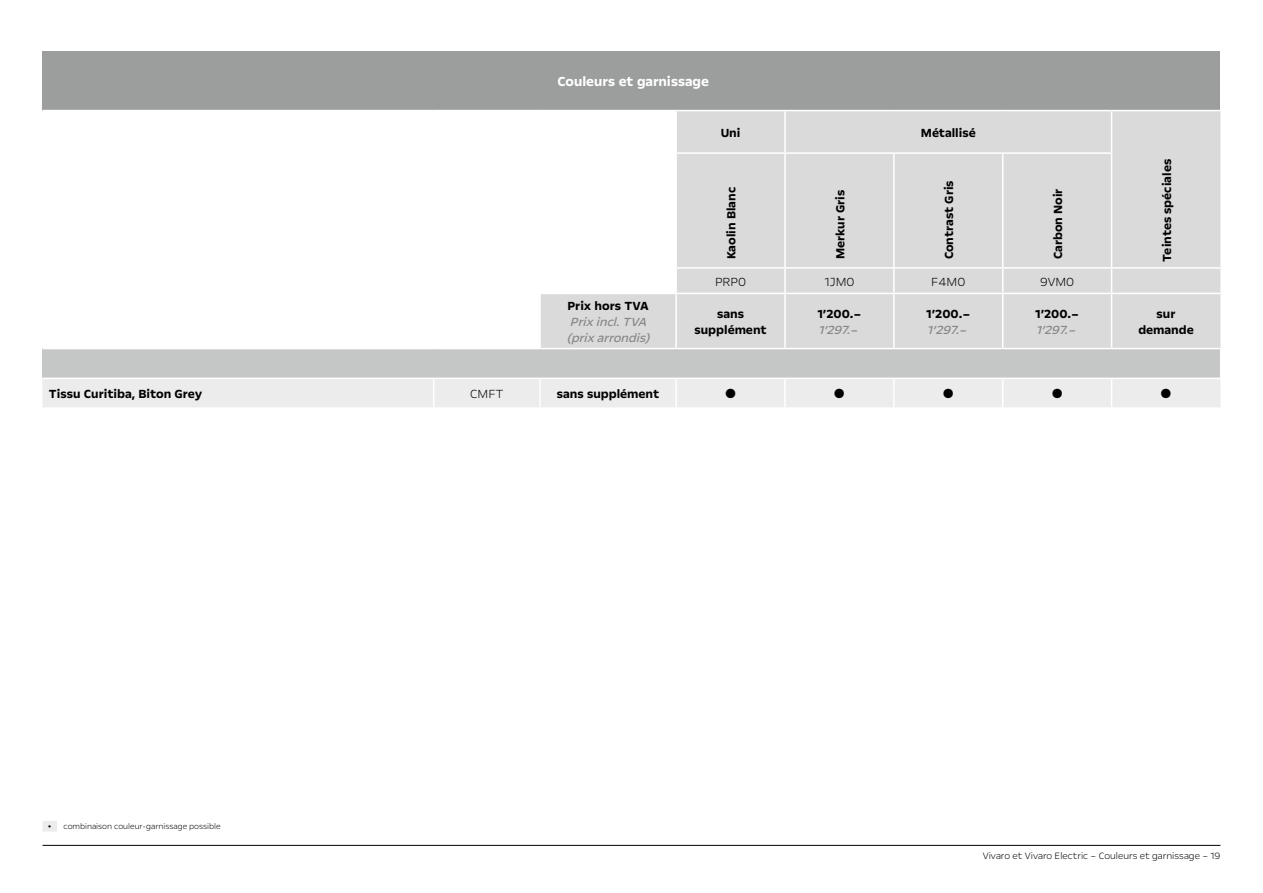
<style>
.page{position:relative;width:1263px;height:893px;background:#fff}
.page>*{position:absolute;margin:0;border:0;box-sizing:border-box;transform-origin:0 0}
.copy_10_12_pt_bold_centred_white{font:700 15px "Opel Next";color:#fff}
.Bullet_10_10_pt_European_Pi_Std{font:15px "European Pi Std 1";color:#000}
.copy_9_10_pt_light_left_black{font:700 13.5px "Opel Next";color:#000}
.copy_9_10_pt_bold_centred_black{font:700 13.5px/15px "Opel Next";color:#000;text-align:center}
.copy_9_pt_reg_centred_grau_60__italic{font:italic 13.5px "Opel Next";color:#878786}
.copy_9_10_pt_light_centred_black{font:700 13.5px "Opel Next";color:#000}
.Ausgangspreis{font:700 13.5px "Opel Next";color:#000}
.Ausgangspreis_mit_MwSt_italic{font:italic 13.5px "Opel Next";color:#878786}
.copy_9_10_pt_light_centred_black-2{font:300 13.5px "Opel Next";color:#000}
.Kapitel_7_9_pt_light_left_100__black{font:300 10.5px "Opel Next";color:#000}
.copy_6_8_pt_light_left_black{font:300 9px "Opel Next";color:#000}
.s1{font-weight:700}
</style>
<div class="page">
<hr style="left:43px;top:845px;width:1177px;height:1px;background:#000">
<div style="left:43px;top:51px;width:1177px;height:60px;background:#9c9d9d"></div>
<svg style="left:541px;top:111px;width:679px;height:237px;fill:#dadada"></svg>
<div style="left:43px;top:349px;width:1177px;height:29px;background:#c5c6c6"></div>
<hr style="left:43px;top:110px;width:391px;height:1px;background:#fff">
<hr style="left:434px;top:110px;width:106px;height:1px;background:#fff">
<hr style="left:540px;top:110px;width:136px;height:1px;background:#fff">
<hr style="left:676px;top:110px;width:109px;height:1px;background:#fff">
<hr style="left:675px;top:111px;width:2px;height:41px;background:#fff">
<hr style="left:1111px;top:110px;width:109px;height:1px;background:#fff">
<hr style="left:540px;top:152px;width:136px;height:2px;background:#fff">
<hr style="left:676px;top:152px;width:109px;height:2px;background:#fff">
<hr style="left:675px;top:154px;width:2px;height:113px;background:#fff">
<hr style="left:784px;top:154px;width:2px;height:113px;background:#fff">
<hr style="left:893px;top:154px;width:2px;height:113px;background:#fff">
<hr style="left:540px;top:267px;width:136px;height:2px;background:#fff">
<hr style="left:676px;top:267px;width:109px;height:2px;background:#fff">
<hr style="left:675px;top:269px;width:2px;height:24px;background:#fff">
<hr style="left:785px;top:267px;width:109px;height:2px;background:#fff">
<hr style="left:784px;top:269px;width:2px;height:24px;background:#fff">
<hr style="left:894px;top:267px;width:109px;height:2px;background:#fff">
<hr style="left:893px;top:269px;width:2px;height:24px;background:#fff">
<hr style="left:1003px;top:267px;width:108px;height:2px;background:#fff">
<hr style="left:1111px;top:267px;width:109px;height:2px;background:#fff">
<hr style="left:540px;top:293px;width:136px;height:1px;background:#fff">
<hr style="left:676px;top:293px;width:109px;height:1px;background:#fff">
<hr style="left:675px;top:294px;width:2px;height:54px;background:#fff">
<hr style="left:785px;top:293px;width:109px;height:1px;background:#fff">
<hr style="left:784px;top:294px;width:2px;height:54px;background:#fff">
<hr style="left:894px;top:293px;width:109px;height:1px;background:#fff">
<hr style="left:893px;top:294px;width:2px;height:54px;background:#fff">
<hr style="left:1002px;top:294px;width:1px;height:54px;background:#fff">
<hr style="left:1003px;top:293px;width:108px;height:1px;background:#fff">
<hr style="left:1111px;top:293px;width:109px;height:1px;background:#fff">
<hr style="left:785px;top:110px;width:109px;height:1px;background:#fff">
<hr style="left:784px;top:111px;width:2px;height:41px;background:#fff">
<hr style="left:894px;top:110px;width:109px;height:1px;background:#fff">
<hr style="left:1003px;top:110px;width:108px;height:1px;background:#fff">
<hr style="left:1111px;top:111px;width:1px;height:41px;background:#fff">
<hr style="left:785px;top:152px;width:109px;height:2px;background:#fff">
<hr style="left:894px;top:152px;width:109px;height:2px;background:#fff">
<hr style="left:1003px;top:152px;width:109px;height:2px;background:#fff">
<hr style="left:1002px;top:154px;width:1px;height:113px;background:#fff">
<hr style="left:1111px;top:154px;width:1px;height:113px;background:#fff">
<svg style="left:1002px;top:269px;width:1px;height:24px"></svg>
<svg style="left:1111px;top:269px;width:1px;height:24px"></svg>
<hr style="left:1111px;top:294px;width:1px;height:54px;background:#fff">
<div style="left:43px;top:379px;width:1177px;height:28px;background:#ececed"></div>
<hr style="left:539px;top:379px;width:2px;height:28px;background:#fff">
<div style="left:43px;top:821px;width:14px;height:10px;background:#ececed"></div>
<p class="copy_10_12_pt_bold_centred_white" style="left:557px;top:72px;width:153px">Couleurs et garnissage</p>
<p class="copy_9_10_pt_light_centred_black" style="left:721px;top:124px;width:21px">Uni</p>
<p class="copy_9_10_pt_light_centred_black" style="left:921px;top:124px;width:56px">Métallisé</p>
<p class="copy_9_10_pt_light_left_black" style="left:723px;top:259px;width:74px;rotate:-90deg">Kaolin Blanc</p>
<p class="copy_9_10_pt_light_left_black" style="left:832px;top:259px;width:71px;rotate:-90deg">Merkur Gris</p>
<p class="copy_9_10_pt_light_left_black" style="left:941px;top:259px;width:81px;rotate:-90deg">Contrast Gris</p>
<p class="copy_9_10_pt_light_left_black" style="left:1050px;top:259px;width:72px;rotate:-90deg">Carbon Noir</p>
<p class="copy_9_10_pt_light_centred_black" style="left:567px;top:297px;width:83px">Prix hors TVA</p>
<p class="copy_9_pt_reg_centred_grau_60__italic" style="left:570px;top:313px;width:82px">Prixincl.TVA</p>
<p class="copy_9_pt_reg_centred_grau_60__italic" style="left:566px;top:330px;width:89px">(prixarrondis)</p>
<p class="copy_9_10_pt_light_centred_black-2" style="left:715px;top:273px;width:33px">PRP0</p>
<p class="copy_9_10_pt_light_centred_black-2" style="left:824px;top:273px;width:32px">1JM0</p>
<p class="copy_9_10_pt_light_centred_black-2" style="left:931px;top:273px;width:36px">F4M0</p>
<p class="copy_9_10_pt_light_centred_black-2" style="left:1040px;top:273px;width:36px">9VM0</p>
<p class="copy_9_10_pt_bold_centred_black" style="left:694px;top:307px;width:74px">sans supplément</p>
<p class="Ausgangspreis" style="left:817px;top:306px;width:45px">1’200.–</p>
<p class="Ausgangspreis_mit_MwSt_italic" style="left:818px;top:321px;width:45px">1’297.–</p>
<p class="Ausgangspreis" style="left:926px;top:306px;width:45px">1’200.–</p>
<p class="Ausgangspreis_mit_MwSt_italic" style="left:927px;top:321px;width:45px">1’297.–</p>
<p class="Ausgangspreis" style="left:1035px;top:306px;width:45px">1’200.–</p>
<p class="Ausgangspreis_mit_MwSt_italic" style="left:1036px;top:321px;width:45px">1’297.–</p>
<p class="copy_9_10_pt_light_left_black" style="left:1158px;top:261px;width:104px;rotate:-90deg">Teintes spéciales</p>
<p class="copy_9_10_pt_bold_centred_black" style="left:1138px;top:307px;width:57px">sur demande</p>
<p class="copy_9_10_pt_light_left_black" style="left:49px;top:386px;width:155px">Tissu Curitiba, Biton Grey</p>
<p class="copy_9_10_pt_light_centred_black-2" style="left:470px;top:386px;width:35px">CMFT</p>
<p class="copy_9_10_pt_bold_centred_black" style="left:557px;top:387px;width:104px">sans supplément</p>
<p class="Bullet_10_10_pt_European_Pi_Std" style="left:723px;top:387px;width:16px">•</p>
<p class="Bullet_10_10_pt_European_Pi_Std" style="left:832px;top:387px;width:16px">•</p>
<p class="Bullet_10_10_pt_European_Pi_Std" style="left:941px;top:387px;width:16px">•</p>
<p class="Bullet_10_10_pt_European_Pi_Std" style="left:1050px;top:387px;width:16px">•</p>
<p class="Bullet_10_10_pt_European_Pi_Std" style="left:1158px;top:387px;width:16px">•</p>
<p class="copy_6_8_pt_light_left_black" style="left:48px;top:821px;width:174px"><span class="s1">•</span> combinaison couleur-garnissage possible</p>
<p class="Kapitel_7_9_pt_light_left_100__black" style="left:983px;top:849px;width:239px">Vivaro et Vivaro Electric – Couleurs et garnissage – 19</p>
</div>
